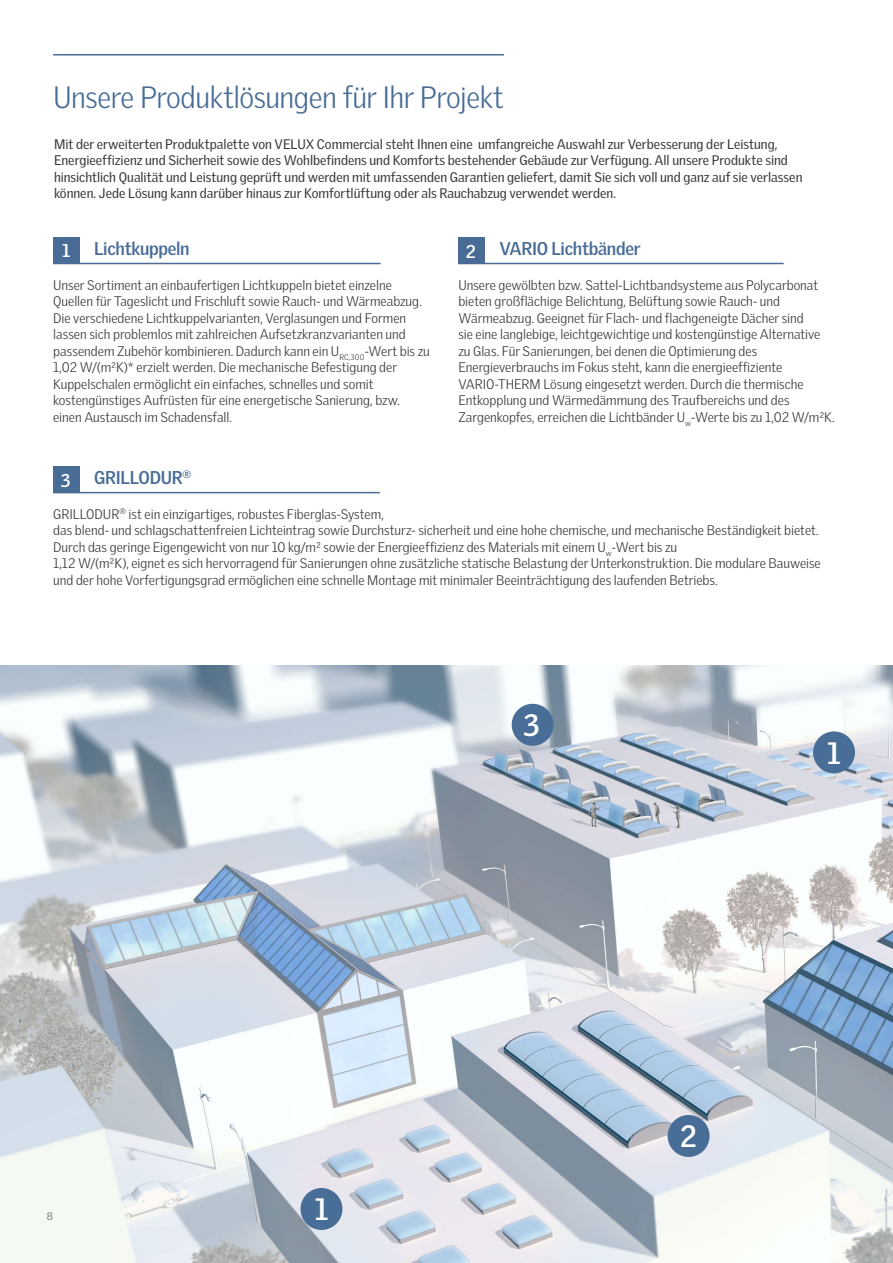
<style>
.page{position:relative;width:893px;height:1263px;background:#fff}
.page>*{position:absolute;margin:0;border:0;box-sizing:border-box;transform-origin:0 0}
.VDS_body{font:300 30px "Velux Gothic";letter-spacing:-.015em;color:#486c96}
.VDS_body-2{font:700 30px "Velux Gothic";color:#fff}
.VDS_body-3{font:700 18px "Velux Gothic";letter-spacing:-.015em;color:#486c96}
.VDS_body-4{font:700 18px "Velux Gothic";color:#fff}
.VDS_body-5{font:300 13.5px/16.5px "Velux Gothic";color:#383837}
.VDS_body-6{font:13.5px/16.5px "Velux Gothic";color:#383837}
.t1{font:10.5px "Velux Gothic";color:#777878}
</style>
<div class="page">
<img style="left:0;top:665px;width:893px;height:598px">
<hr style="left:53px;top:54px;width:451px;height:2px;background:#486d96">
<div style="left:53px;top:237px;width:26px;height:26px;background:#486c96"></div>
<hr style="left:53px;top:263px;width:328px;height:1px;background:#486c96">
<div style="left:458px;top:237px;width:26px;height:26px;background:#486c96"></div>
<hr style="left:458px;top:263px;width:326px;height:1px;background:#486c96">
<div style="left:53px;top:466px;width:26px;height:27px;background:#486c96"></div>
<hr style="left:53px;top:492px;width:327px;height:1px;background:#486c96">
<div style="left:300px;top:1188px;width:42px;height:42px;background:#486d96;border-radius:50%"></div>
<div style="left:813px;top:731px;width:42px;height:42px;background:#486d96;border-radius:50%"></div>
<div style="left:668px;top:1115px;width:42px;height:42px;background:#486d96;border-radius:50%"></div>
<div style="left:512px;top:704px;width:42px;height:42px;background:#486d96;border-radius:50%"></div>
<p class="VDS_body" style="left:53px;top:79px;width:452px">Unsere Produktlösungen für Ihr Projekt</p>
<p class="VDS_body-6" style="left:54px;top:135px;width:750px">Mit der erweiterten Produktpalette von VELUX Commercial steht Ihnen eine umfangreiche Auswahl zur Verbesserung der Leistung, Energieeffizienz und Sicherheit sowie des Wohlbefindens und Komforts bestehender Gebäude zur Verfügung. All unsere Produkte sind hinsichtlich Qualität und Leistung geprüft und werden mit umfassenden Garantien geliefert, damit Sie sich voll und ganz auf sie verlassen können. Jede Lösung kann darüber hinaus zur Komfortlüftung oder als Rauchabzug verwendet werden.</p>
<p class="VDS_body-3" style="left:94px;top:238px;width:97px">Lichtkuppeln</p>
<p class="VDS_body-5" style="left:53px;top:276px;width:378px">Unser Sortiment an einbaufertigen Lichtkuppeln bietet einzelne Quellen für Tageslicht und Frischluft sowie Rauch- und Wärmeabzug.<br>Die verschiedene Lichtkuppelvarianten, Verglasungen und Formen lassen sich problemlos mit zahlreichen Aufsetzkranzvarianten und passendem Zubehör kombinieren. Dadurch kann ein U<sub>RC,300</sub>-Wert bis zu 1,02 W/(m²K)* erzielt werden. Die mechanische Befestigung der Kuppelschalen ermöglicht ein einfaches, schnelles und somit kostengünstiges Aufrüsten für eine energetische Sanierung, bzw. einen Austausch im Schadensfall.</p>
<p class="VDS_body-4" style="left:62px;top:240px;width:10px">1</p>
<p class="VDS_body-3" style="left:499px;top:238px;width:143px">VARIO Lichtbänder</p>
<p class="VDS_body-5" style="left:458px;top:276px;width:378px">Unsere gewölbten bzw. Sattel-Lichtbandsysteme aus Polycarbonat bieten großflächige Belichtung, Belüftung sowie Rauch- und Wärmeabzug. Geeignet für Flach- und flachgeneigte Dächer sind<br>sie eine langlebige, leichtgewichtige und kostengünstige Alternative zu Glas. Für Sanierungen, bei denen die Optimierung des Energieverbrauchs im Fokus steht, kann die energieeffiziente VARIO-THERM Lösung eingesetzt werden. Durch die thermische Entkopplung und Wärmedämmung des Traufbereichs und des Zargenkopfes, erreichen die Lichtbänder U<sub>w</sub>-Werte bis zu 1,02 W/m²K.</p>
<p class="VDS_body-4" style="left:466px;top:241px;width:12px">2</p>
<p class="VDS_body-3" style="left:94px;top:467px;width:99px">GRILLODUR<sup>®</sup></p>
<p class="VDS_body-5" style="left:53px;top:505px;width:769px">GRILLODUR<sup>®</sup> ist ein einzigartiges, robustes Fiberglas-System,<br>das blend- und schlagschattenfreien Lichteintrag sowie Durchsturz- sicherheit und eine hohe chemische, und mechanische Beständigkeit bietet.<br>Durch das geringe Eigengewicht von nur 10 kg/m² sowie der Energieeffizienz des Materials mit einem U<sub>w</sub>-Wert bis zu<br>1,12 W/(m²K), eignet es sich hervorragend für Sanierungen ohne zusätzliche statische Belastung der Unterkonstruktion. Die modulare Bauweise und der hohe Vorfertigungsgrad ermöglichen eine schnelle Montage mit minimaler Beeinträchtigung des laufenden Betriebs.</p>
<p class="VDS_body-4" style="left:61px;top:470px;width:11px">3</p>
<p class="t1" style="left:47px;top:1210px;width:8px">8</p>
<p class="VDS_body-2" style="left:315px;top:1191px;width:15px">1</p>
<p class="VDS_body-2" style="left:523px;top:707px;width:18px">3</p>
<p class="VDS_body-2" style="left:827px;top:735px;width:15px">1</p>
<p class="VDS_body-2" style="left:680px;top:1118px;width:18px">2</p>
</div>
